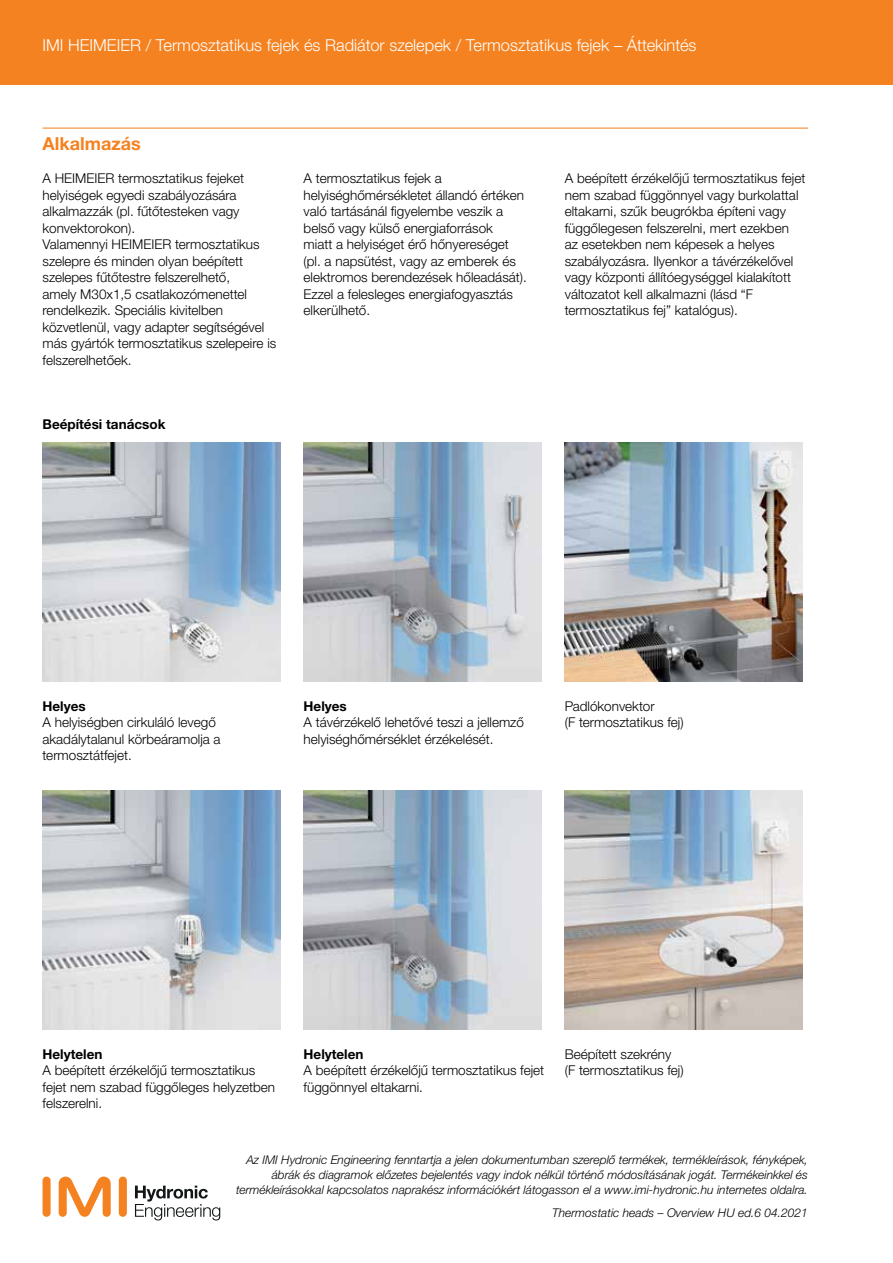
<style>
.page{position:relative;width:893px;height:1263px;background:#fff}
.page>*{position:absolute;margin:0;border:0;box-sizing:border-box;transform-origin:0 0}
.t1{font:700 18px "Helvetica Neue LTW1 G";color:#f58220}
.t2{font:300 16.5px "Helvetica Neue LTW1 G";color:#fff}
.t3{font:300 13.5px/16.5px "Helvetica Neue LTW1 G";color:#000}
.t4{font:700 13.5px "Helvetica Neue LTW1 G";color:#000}
.t5{font:italic 300 12px/15px "Helvetica Neue LTW1 G";color:#000;text-align:right}
</style>
<div class="page">
<div style="left:119px;top:1176px;width:8px;height:41px;background:#f58220;border-radius:4px"></div>
<div style="left:43px;top:1176px;width:8px;height:41px;background:#f58220;border-radius:4px"></div>
<svg style="left:59px;top:1176px;width:52px;height:41px"></svg>
<svg style="left:135px;top:1185px;width:85px;height:35px"></svg>
<div style="left:0;top:0;width:893px;height:85px;background:#f58220"></div>
<hr style="left:43px;top:128px;width:765px;height:1px;background:#f58220">
<img style="left:43px;top:443px;width:238px;height:238px">
<img style="left:43px;top:791px;width:238px;height:238px">
<img style="left:304px;top:443px;width:238px;height:238px">
<img style="left:304px;top:791px;width:238px;height:238px">
<img style="left:565px;top:443px;width:238px;height:238px">
<img style="left:565px;top:791px;width:238px;height:238px">
<p class="t2" style="left:43px;top:35px;width:655px">IMI HEIMEIER / Termosztatikus fejek és Radiátor szelepek / Termosztatikus fejek – Áttekintés</p>
<h1 class="t1" style="left:43px;top:132px;width:100px">Alkalmazás</h1>
<p class="t3" style="left:43px;top:170px;width:235px">A HEIMEIER termosztatikus fejeket helyiségek egyedi szabályozására alkalmazzák (pl. fűtőtesteken vagy konvektorokon).<br>Valamennyi HEIMEIER termosztatikus szelepre és minden olyan beépített szelepes fűtőtestre felszerelhető,<br>amely M30x1,5 csatlakozómenettel rendelkezik. Speciális kivitelben közvetlenül, vagy adapter segítségével más gyártók termosztatikus szelepeire is felszerelhetőek.</p>
<p class="t3" style="left:304px;top:170px;width:225px">A termosztatikus fejek a helyiséghőmérsékletet állandó értéken való tartásánál figyelembe veszik a belső vagy külső energiaforrások<br>miatt a helyiséget érő hőnyereséget (pl. a napsütést, vagy az emberek és elektromos berendezések hőleadását).<br>Ezzel a felesleges energiafogyasztás elkerülhető.</p>
<p class="t3" style="left:565px;top:170px;width:242px">A beépített érzékelőjű termosztatikus fejet nem szabad függönnyel vagy burkolattal eltakarni, szűk beugrókba építeni vagy függőlegesen felszerelni, mert ezekben az esetekben nem képesek a helyes szabályozásra. Ilyenkor a távérzékelővel vagy központi állítóegységgel kialakított változatot kell alkalmazni (lásd “F termosztatikus fej” katalógus).</p>
<p class="t4" style="left:43px;top:415px;width:124px">Beépítési tanácsok</p>
<p class="t4" style="left:43px;top:697px;width:45px">Helyes</p>
<p class="t3" style="left:43px;top:714px;width:180px">A helyiségben cirkuláló levegő akadálytalanul körbeáramolja a termosztátfejet.</p>
<p class="t4" style="left:304px;top:697px;width:45px">Helyes</p>
<p class="t3" style="left:304px;top:714px;width:222px">A távérzékelő lehetővé teszi a jellemző helyiséghőmérséklet érzékelését.</p>
<p class="t3" style="left:565px;top:698px;width:120px">Padlókonvektor<br>(F termosztatikus fej)</p>
<p class="t4" style="left:43px;top:1045px;width:61px">Helytelen</p>
<p class="t3" style="left:43px;top:1062px;width:234px">A beépített érzékelőjű termosztatikus fejet nem szabad függőleges helyzetben felszerelni.</p>
<p class="t4" style="left:304px;top:1045px;width:61px">Helytelen</p>
<p class="t3" style="left:304px;top:1062px;width:242px">A beépített érzékelőjű termosztatikus fejet függönnyel eltakarni.</p>
<p class="t3" style="left:565px;top:1046px;width:120px">Beépített szekrény (F termosztatikus fej)</p>
<p class="t5" style="left:236px;top:1152px;width:573px">Az IMI Hydronic Engineering fenntartja a jelen dokumentumban szereplő termékek, termékleírások, fényképek, ábrák és diagramok előzetes bejelentés vagy indok nélkül történő módosításának jogát. Termékeinkkel és termékleírásokkal kapcsolatos naprakész információkért látogasson el a www.imi-hydronic.hu internetes oldalra.</p>
<p class="t5" style="left:552px;top:1205px;width:257px">Thermostatic heads – Overview HU ed.6 04.2021</p>
</div>
